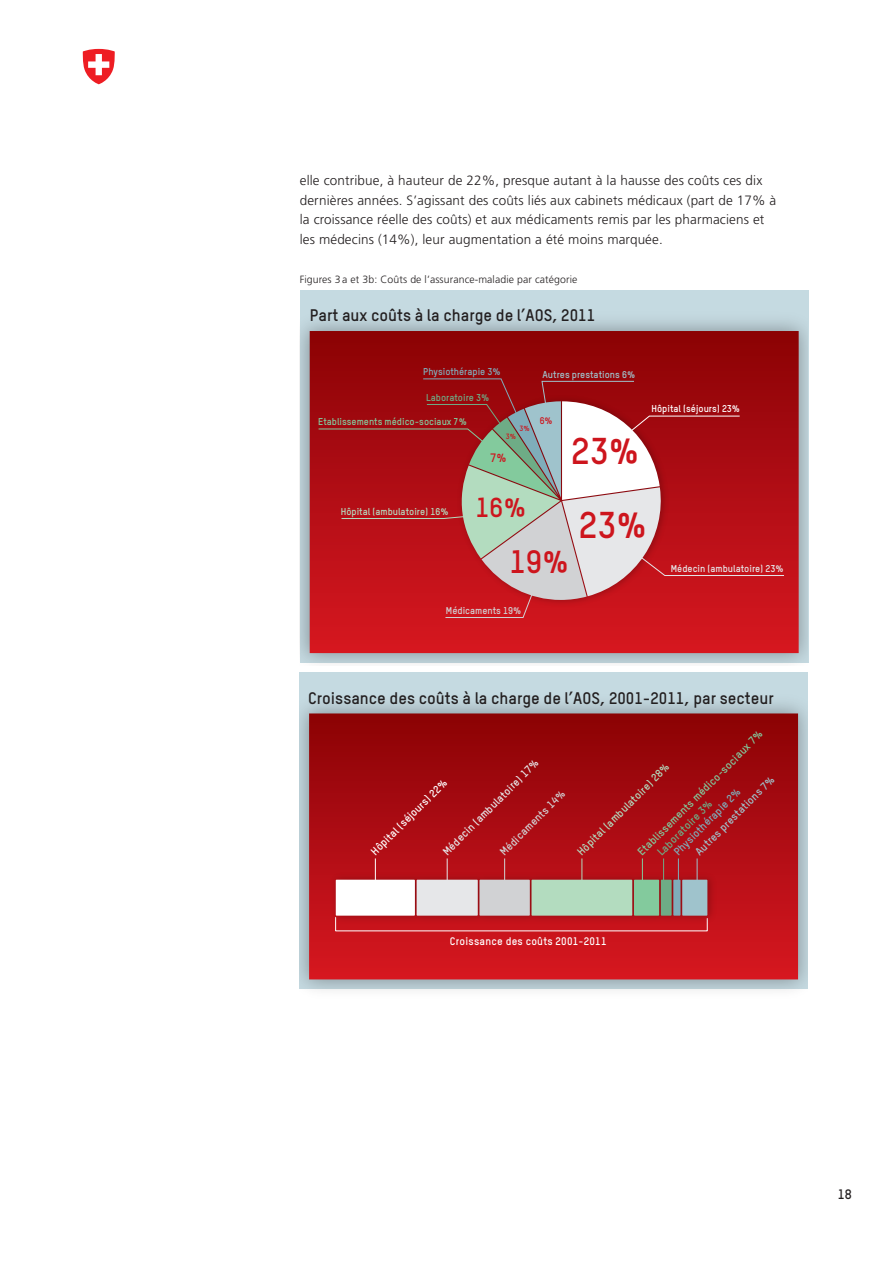
<style>
.page{position:relative;width:893px;height:1263px;background:#fff}
.page>*{position:absolute;margin:0;border:0;box-sizing:border-box;transform-origin:0 0}
.t1{font:700 36.75px "TSTAR";color:#cd151d}
.t2{font:700 31.95px "TSTAR";color:#cd151d}
.t3{font:700 27.15px "TSTAR";color:#cd151d}
.t4{font:700 16.5px "TSTAR";color:#231f20}
.Lauftext_9_13_regula{font:300 13.5px/19.5px "Frutiger";letter-spacing:.01em;color:#231f20}
.t5{font:700 13.5px "TSTAR";color:#231f20}
.t6{font:700 12px "TSTAR";color:#cd151d}
.t7{font:700 10.8px "TSTAR";letter-spacing:.02em;color:#fff}
.t8{font:700 10.8px/13.8px "TSTAR";color:#83ca9d}
.t9{font:700 10.8px/15.1px "TSTAR";color:#9fc3cc}
.t10{font:700 10.8px "TSTAR";color:#e6e7e9}
.t11{font:700 10.8px "TSTAR";color:#b3dcbf}
.t12{font:700 10.8px "TSTAR";color:#d1d2d4}
.Bildlegende_7_10_reg{font:300 10.5px "Frutiger";letter-spacing:.01em;color:#231f20}
.t13{font:700 9.75px "TSTAR";color:#83ca9d}
.t14{font:700 9.75px "TSTAR";color:#e6e7e9}
.t15{font:700 9.75px "TSTAR";color:#b3dcbf}
.t16{font:700 9.75px "TSTAR";color:#fff}
.t17{font:700 9.75px "TSTAR";color:#9fc3cc}
.t18{font:700 9.75px "TSTAR";color:#7fadba}
.t19{font:700 9.75px "TSTAR";color:#d1d2d4}
.t20{font:700 9.75px "TSTAR";color:#6eac86}
.t21{font:700 9.6px "TSTAR";color:#cd151d}
.t22{font:700 7.5px "TSTAR";color:#cd151d}
.s1{color:#6eac86}
.s2{color:#7fadba}
</style>
<div class="page">
<svg style="left:82px;top:49px;width:33px;height:35px"></svg>
<div style="left:300px;top:291px;width:508px;height:372px;background:#c5dae1"></div>
<img style="left:300px;top:321px;width:508px;height:343px">
<div style="left:310px;top:331px;width:489px;height:322px;background:linear-gradient(to bottom,#8b0206,#d71821)"></div>
<svg style="left:318px;top:378px;width:467px;height:240px;background:#b8474a"></svg>
<div style="left:299px;top:673px;width:509px;height:316px;background:#c5dae1"></div>
<img style="left:300px;top:703px;width:508px;height:287px">
<div style="left:309px;top:713px;width:489px;height:266px;background:linear-gradient(to bottom,#8b0206,#d61721)"></div>
<svg style="left:335px;top:926px;width:373px;height:6px;background:#d13b42"></svg>
<img style="left:327px;top:869px;width:392px;height:57px">
<div style="left:336px;top:880px;width:79px;height:36px;background:#fff"></div>
<div style="left:417px;top:880px;width:61px;height:36px;background:#e6e7e9"></div>
<div style="left:479px;top:880px;width:51px;height:36px;background:#d1d2d4"></div>
<div style="left:531px;top:880px;width:101px;height:36px;background:#b3dcbf"></div>
<div style="left:634px;top:880px;width:25px;height:36px;background:#83ca9d"></div>
<div style="left:661px;top:880px;width:11px;height:36px;background:#6eac86"></div>
<div style="left:673px;top:880px;width:7px;height:36px;background:#7fadba"></div>
<div style="left:682px;top:880px;width:25px;height:36px;background:#9fc3cc"></div>
<svg style="left:504px;top:858px;width:1px;height:22px"></svg>
<svg style="left:642px;top:858px;width:1px;height:22px"></svg>
<svg style="left:678px;top:858px;width:1px;height:22px"></svg>
<svg style="left:697px;top:858px;width:1px;height:22px"></svg>
<svg style="left:663px;top:858px;width:1px;height:22px"></svg>
<svg style="left:447px;top:858px;width:1px;height:22px"></svg>
<svg style="left:581px;top:858px;width:1px;height:22px"></svg>
<svg style="left:375px;top:858px;width:1px;height:22px"></svg>
<p class="Lauftext_9_13_regula" style="left:300px;top:171px;width:478px">elle contribue, à hauteur de 22%, presque autant à la hausse des coûts ces dix dernières années. S’agissant des coûts liés aux cabinets médicaux (part de 17% à la croissance réelle des coûts) et aux médicaments remis par les pharmaciens et les médecins (14%), leur augmentation a été moins marquée.</p>
<p class="Bildlegende_7_10_reg" style="left:300px;top:273px;width:279px">Figures 3 a et 3b: Coûts de l’assurance-maladie par catégorie</p>
<p class="t4" style="left:310px;top:305px;width:287px">Part aux coûts à la charge de l’AOS, 2011</p>
<p class="t18" style="left:423px;top:365px;width:79px">Physiothérapie 3%</p>
<p class="t20" style="left:426px;top:391px;width:65px">Laboratoire 3%</p>
<p class="t13" style="left:318px;top:416px;width:150px">Etablissements médico-sociaux 7%</p>
<p class="t22" style="left:519px;top:423px;width:12px">3%</p>
<p class="t22" style="left:506px;top:432px;width:12px">3%</p>
<p class="t6" style="left:490px;top:450px;width:18px">7%</p>
<p class="t17" style="left:543px;top:368px;width:94px">Autres prestations 6%</p>
<p class="t21" style="left:540px;top:415px;width:14px">6%</p>
<p class="t1" style="left:571px;top:427px;width:70px">23%</p>
<p class="t16" style="left:651px;top:402px;width:90px">Hôpital (séjours) 23%</p>
<p class="t15" style="left:341px;top:505px;width:109px">Hôpital (ambulatoire) 16%</p>
<p class="t3" style="left:475px;top:491px;width:52px">16%</p>
<p class="t2" style="left:509px;top:542px;width:61px">19%</p>
<p class="t19" style="left:446px;top:604px;width:77px">Médicaments 19%</p>
<p class="t1" style="left:579px;top:502px;width:70px">23%</p>
<p class="t14" style="left:671px;top:562px;width:114px">Médecin (ambulatoire) 23%</p>
<p class="t4" style="left:308px;top:688px;width:467px">Croissance des coûts à la charge de l’AOS, 2001-2011, par secteur</p>
<p class="t10" style="left:440px;top:848px;width:128px;rotate:-45deg">M édecin (am bulatoire) 17%</p>
<p class="t7" style="left:368px;top:848px;width:101px;rotate:-45deg">Hôpital (séjours) 22%</p>
<p class="t12" style="left:497px;top:848px;width:85px;rotate:-45deg">M édicam ents 14%</p>
<p class="t8" style="left:644px;top:839px;width:156px;text-indent:-14px;rotate:-45deg">Etablissem ents m édico-sociaux 7%<br><span class="s1">Laboratoire 3%</span></p>
<p class="t11" style="left:574px;top:849px;width:123px;rotate:-45deg">Hôpital (am bulatoire) 28%</p>
<p class="t9" style="left:681px;top:837px;width:105px;text-indent:-15px;rotate:-45deg"><span class="s2">Physiothérapie 2%<br></span>Autres prestations 7%</p>
<p class="t7" style="left:450px;top:934px;width:158px">Croissance des coûts 2001-2011</p>
<p class="t5" style="left:838px;top:1186px;width:16px">18</p>
</div>
